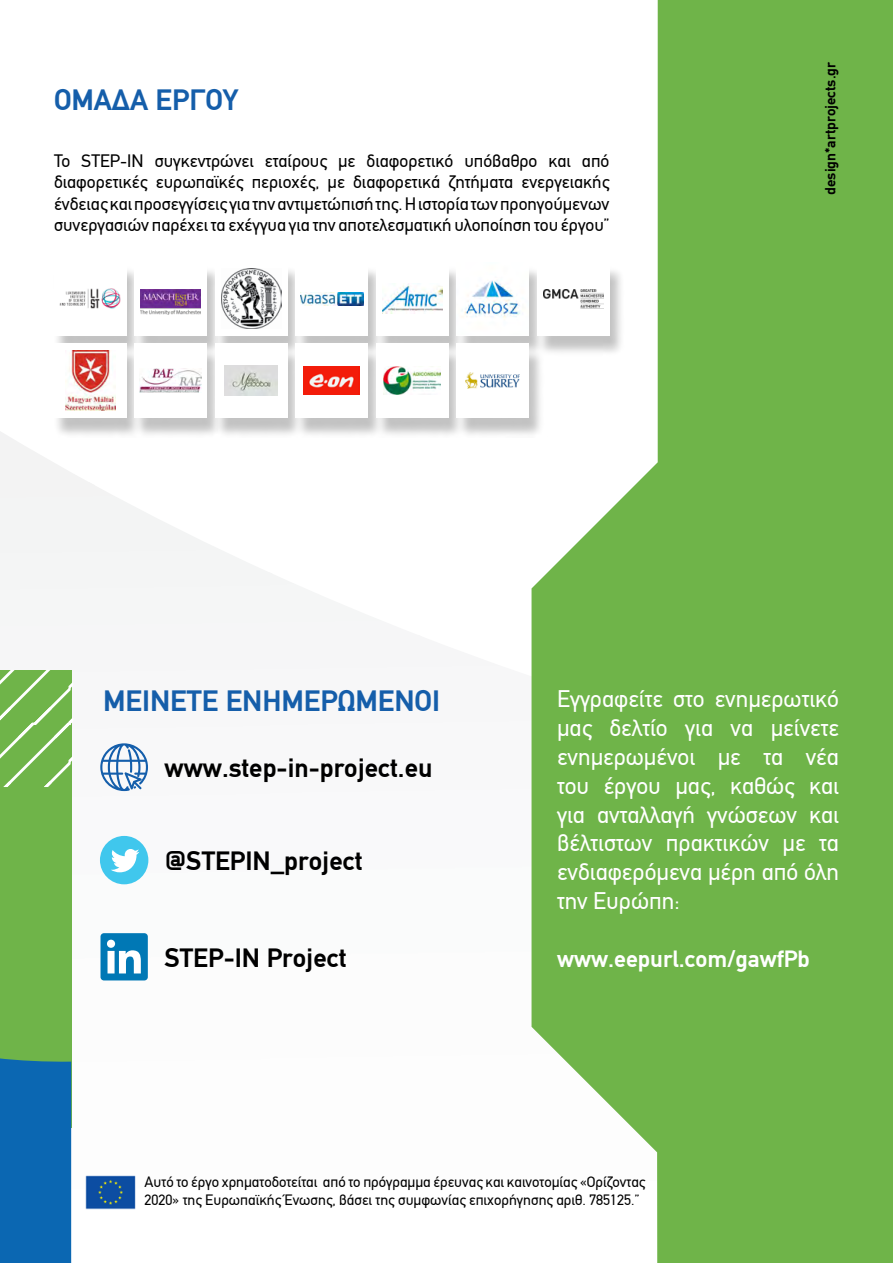
<style>
.page{position:relative;width:893px;height:1263px;background:#fff}
.page>*{position:absolute;margin:0;border:0;box-sizing:border-box;transform-origin:0 0}
.t1{font:700 30px "PF Din Text";color:#155eaa}
.t2{font:700 27px "PF Din Text";color:#000}
.t3{font:24px/28.8px "PF Din Text";color:#fff;text-align:justify}
.t4{font:700 24px "PF Din Text";color:#fff}
.t5{font:18px/21.6px "PF Din Text";color:#000;text-align:justify}
.t6{font:15px/18px "PF Din Text";color:#000}
.t7{font:700 15px "PF Din Text";color:#000}
</style>
<div class="page">
<img style="left:0;top:485px;width:269px;height:724px">
<svg style="left:0;top:670px;width:73px;height:593px;background:#539d72"></svg>
<svg style="left:531px;top:0;width:362px;height:1263px;fill:#6fb449"></svg>
<img style="left:86px;top:1176px;width:50px;height:34px">
<div style="left:53px;top:266px;width:572px;height:173px;background:#000;opacity:.24"></div>
<div style="left:54px;top:261px;width:72px;height:75px;background:#fff"></div>
<img style="left:60px;top:288px;width:61px;height:21px">
<div style="left:54px;top:343px;width:72px;height:75px;background:#fff"></div>
<img style="left:65px;top:351px;width:50px;height:59px">
<div style="left:135px;top:343px;width:72px;height:75px;background:#fff"></div>
<img style="left:139px;top:368px;width:63px;height:25px">
<div style="left:215px;top:343px;width:72px;height:75px;background:#fff"></div>
<img style="left:224px;top:365px;width:54px;height:30px">
<div style="left:296px;top:343px;width:72px;height:75px;background:#fff"></div>
<img style="left:304px;top:366px;width:56px;height:28px">
<div style="left:376px;top:343px;width:72px;height:75px;background:#fff"></div>
<img style="left:384px;top:366px;width:57px;height:28px">
<div style="left:457px;top:343px;width:72px;height:75px;background:#fff"></div>
<img style="left:466px;top:372px;width:54px;height:16px">
<div style="left:135px;top:261px;width:72px;height:75px;background:#fff"></div>
<img style="left:140px;top:289px;width:61px;height:25px">
<div style="left:215px;top:261px;width:72px;height:75px;background:#fff"></div>
<img style="left:221px;top:269px;width:60px;height:59px">
<div style="left:296px;top:261px;width:72px;height:75px;background:#fff"></div>
<img style="left:300px;top:292px;width:63px;height:13px">
<div style="left:376px;top:261px;width:72px;height:75px;background:#fff"></div>
<img style="left:382px;top:285px;width:60px;height:29px">
<div style="left:457px;top:261px;width:72px;height:75px;background:#fff"></div>
<img style="left:461px;top:280px;width:59px;height:39px">
<div style="left:537px;top:261px;width:72px;height:75px;background:#fff"></div>
<img style="left:543px;top:289px;width:61px;height:19px">
<div style="left:100px;top:836px;width:48px;height:48px;background:#40c7ed;border-radius:50%"></div>
<svg style="left:111px;top:849px;width:28px;height:23px"></svg>
<div style="left:101px;top:933px;width:47px;height:47px;background:#0078b5;border-radius:3px"></div>
<svg style="left:107px;top:940px;width:34px;height:33px"></svg>
<svg style="left:100px;top:743px;width:48px;height:48px"></svg>
<h1 class="t1" style="left:54px;top:82px;width:186px">ΟΜΑΔΑ ΕΡΓΟΥ</h1>
<p class="t5" style="left:54px;top:150px;width:557px">Το STEP-IN συγκεντρώνει εταίρους με διαφορετικό υπόβαθρο και από διαφορετικές ευρωπαϊκές περιοχές, με διαφορετικά ζητήματα ενεργειακής ένδειας και προσεγγίσεις για την αντιμετώπισή της. Η ιστορία των προηγούμενων συνεργασιών παρέχει τα εχέγγυα για την αποτελεσματική υλοποίηση του έργου”</p>
<p class="t7" style="left:822px;top:195px;width:134px;rotate:-90deg">design*artprojects.gr</p>
<h1 class="t1" style="left:103px;top:683px;width:338px">ΜΕΙΝΕΤΕ ΕΝΗΜΕΡΩΜΕΝΟΙ</h1>
<h2 class="t2" style="left:165px;top:752px;width:269px">www.step-in-project.eu</h2>
<h2 class="t2" style="left:165px;top:844px;width:199px">@STEPIN_project</h2>
<h2 class="t2" style="left:165px;top:942px;width:183px">STEP-IN Project</h2>
<h3 class="t3" style="left:557px;top:685px;width:283px">Εγγραφείτε στο ενημερωτικό μας δελτίο για να μείνετε ενημερωμένοι με τα νέα του έργου μας, καθώς και για ανταλλαγή γνώσεων και βέλτιστων πρακτικών με τα ενδιαφερόμενα μέρη από όλη την Ευρώπη:</h3>
<h3 class="t4" style="left:557px;top:944px;width:254px">www.eepurl.com/gawfPb</h3>
<p class="t6" style="left:145px;top:1173px;width:502px">Αυτό το έργο χρηματοδοτείται από το πρόγραμμα έρευνας και καινοτομίας «Ορίζοντας<br>2020» της Ευρωπαϊκής Ένωσης, βάσει της συμφωνίας επιχορήγησης αριθ. 785125.”</p>
</div>
